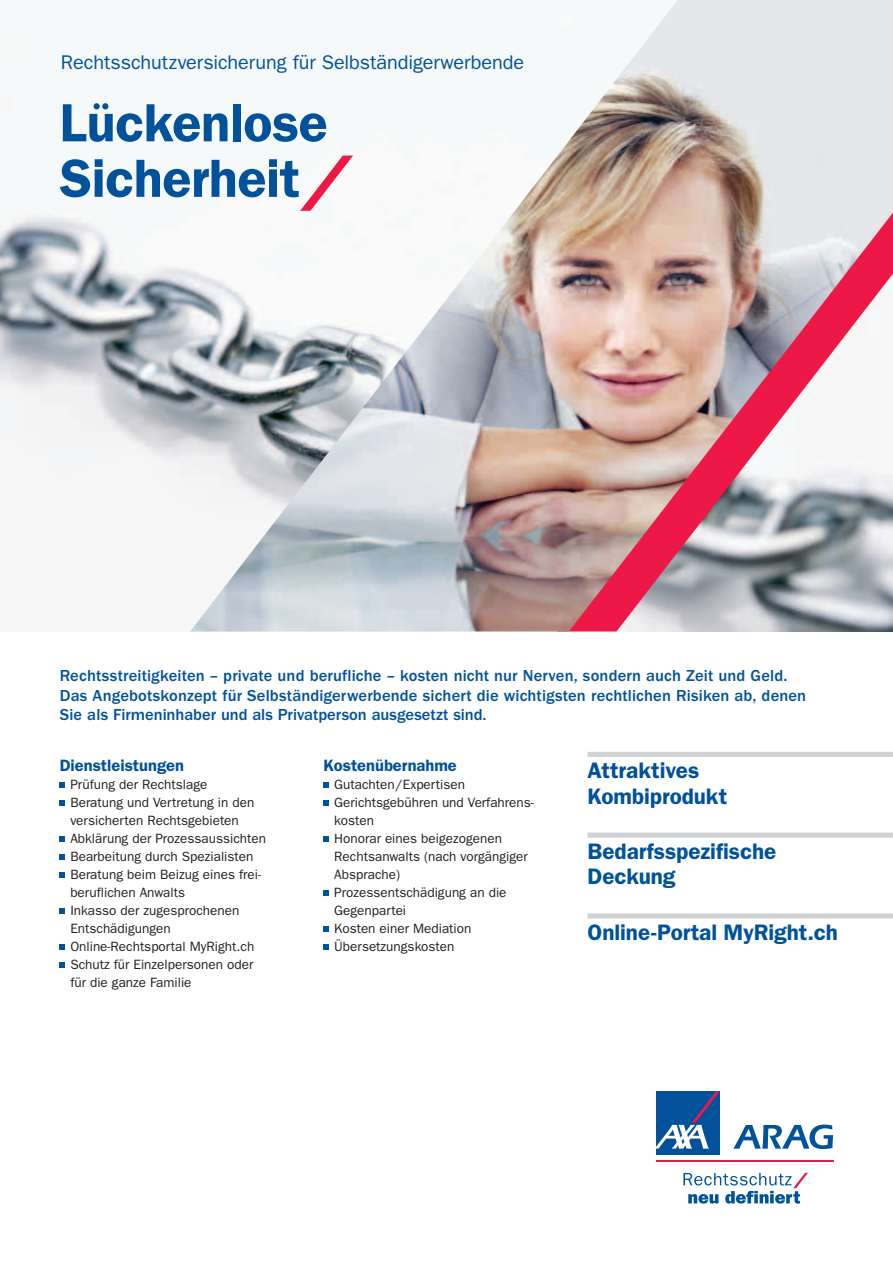
<style>
.page{position:relative;width:893px;height:1263px;background:#fff}
.page>*{position:absolute;margin:0;border:0;box-sizing:border-box;transform-origin:0 0}
.t1{font:600 54px/55.5px "ITC Franklin Gothic Std";letter-spacing:-.01em;color:#01519b}
.t2{font:600 22.5px/25.5px "ITC Franklin Gothic Std";color:#01519b}
.t3{font:19.8px "ITC Franklin Gothic Std";letter-spacing:-.005em;color:#01519b}
.t4{font:500 16.5px/19.5px "ITC Franklin Gothic Std";letter-spacing:.005em;color:#01519b}
.t5{font:600 16.5px "ITC Franklin Gothic Std";color:#01519b}
.t6{font:13.5px/18px "ITC Franklin Gothic Std";color:#231f20}
</style>
<div class="page">
<img style="left:0;top:103px;width:190px;height:399px">
<img style="left:190px;top:0;width:703px;height:631px">
<svg style="left:60px;top:782px;width:5px;height:6px"></svg>
<svg style="left:60px;top:800px;width:5px;height:6px"></svg>
<svg style="left:60px;top:836px;width:5px;height:6px"></svg>
<svg style="left:60px;top:854px;width:5px;height:6px"></svg>
<svg style="left:60px;top:872px;width:5px;height:6px"></svg>
<svg style="left:60px;top:908px;width:5px;height:6px"></svg>
<svg style="left:60px;top:944px;width:5px;height:6px"></svg>
<svg style="left:60px;top:962px;width:5px;height:6px"></svg>
<svg style="left:324px;top:782px;width:5px;height:6px"></svg>
<svg style="left:324px;top:800px;width:5px;height:6px"></svg>
<svg style="left:324px;top:836px;width:5px;height:6px"></svg>
<svg style="left:324px;top:890px;width:5px;height:6px"></svg>
<svg style="left:324px;top:926px;width:5px;height:6px"></svg>
<svg style="left:324px;top:944px;width:5px;height:6px"></svg>
<div style="left:588px;top:752px;width:305px;height:5px;background:#d1d2d4"></div>
<div style="left:588px;top:833px;width:305px;height:5px;background:#d1d2d4"></div>
<div style="left:588px;top:913px;width:305px;height:5px;background:#d1d2d4"></div>
<div style="left:656px;top:1091px;width:64px;height:64px;background:#01519b"></div>
<svg style="left:656px;top:1091px;width:64px;height:57px"></svg>
<hr style="left:656px;top:1160px;width:177px;height:1px;background:#ed1845">
<svg style="left:733px;top:1124px;width:100px;height:25px"></svg>
<svg style="left:683px;top:1173px;width:125px;height:30px"></svg>
<h3 class="t3" style="left:61px;top:51px;width:465px">Rechtsschutzversicherung für Selbständigerwerbende</h3>
<h1 class="t1" style="left:60px;top:95px;width:270px">Lückenlose<br>Sicherheit</h1>
<p class="t4" style="left:60px;top:666px;width:748px">Rechtsstreitigkeiten – private und berufliche – kosten nicht nur Nerven, sondern auch Zeit und Geld.<br>Das Angebotskonzept für Selbständigerwerbende sichert die wichtigsten rechtlichen Risiken ab, denen<br>Sie als Firmeninhaber und als Privatperson ausgesetzt sind.</p>
<p class="t5" style="left:60px;top:756px;width:126px">Dienstleistungen</p>
<p class="t6" style="left:70px;top:776px;width:197px">Prüfung der Rechtslage<br>Beratung und Vertretung in den versicherten Rechtsgebieten<br>Abklärung der Prozessaussichten<br>Bearbeitung durch Spezialisten<br>Beratung beim Beizug eines frei&shy;beruflichen Anwalts<br>Inkasso der zugesprochenen<br>Entschädigungen<br>Online-Rechtsportal MyRight.ch<br>Schutz für Einzelpersonen oder für die ganze Familie</p>
<p class="t5" style="left:324px;top:756px;width:135px">Kostenübernahme</p>
<p class="t6" style="left:334px;top:776px;width:201px">Gutachten/Expertisen<br>Gerichtsgebühren und Verfahrens&shy;kosten<br>Honorar eines beigezogenen<br>Rechtsanwalts (nach vorgängiger<br>Absprache)<br>Prozessentschädigung an die<br>Gegenpartei<br>Kosten einer Mediation<br>Übersetzungskosten</p>
<h2 class="t2" style="left:588px;top:758px;width:141px">Attraktives<br>Kombiprodukt</h2>
<h2 class="t2" style="left:588px;top:838px;width:190px">Bedarfsspezifische<br>Deckung</h2>
<h2 class="t2" style="left:588px;top:919px;width:252px">Online-Portal MyRight.ch</h2>
</div>
